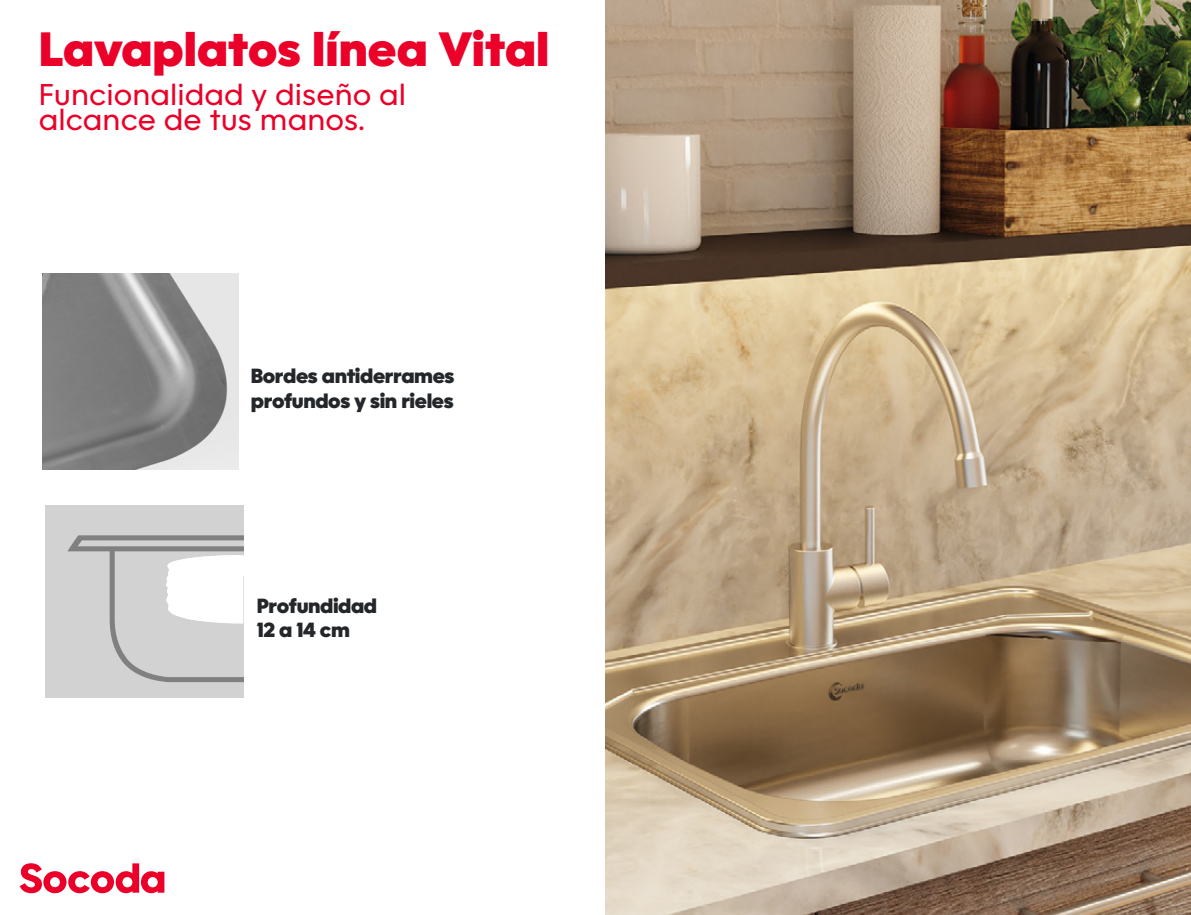
<style>
.page{position:relative;width:1191px;height:915px;background:#fff}
.page>*{position:absolute;margin:0;border:0;box-sizing:border-box;transform-origin:0 0}
.t1{font:800 48px "Cina GEO";color:#ea0029}
.t2{font:30px/25.5px "Cina GEO";color:#ea0029}
.t3{font:800 20.4px/24.6px "Cina GEO";letter-spacing:-.02em;color:#24272a}
</style>
<div class="page">
<img style="left:43px;top:273px;width:196px;height:196px">
<div style="left:45px;top:505px;width:198px;height:192px;background:#d2d2d2"></div>
<svg style="left:67px;top:535px;width:176px;height:147px"></svg>
<img style="left:605px;top:0;width:586px;height:914px">
<svg style="left:20px;top:863px;width:144px;height:29px"></svg>
<h1 class="t1" style="left:39px;top:10px;width:512px">Lavaplatos línea Vital</h1>
<h2 class="t2" style="left:39px;top:79px;width:369px">Funcionalidad y diseño al alcance de tus manos.</h2>
<p class="t3" style="left:251px;top:362px;width:205px">Bordes antiderrames profundos y sin rieles</p>
<p class="t3" style="left:257px;top:591px;width:122px">Profundidad<br>12 a 14 cm</p>
</div>
